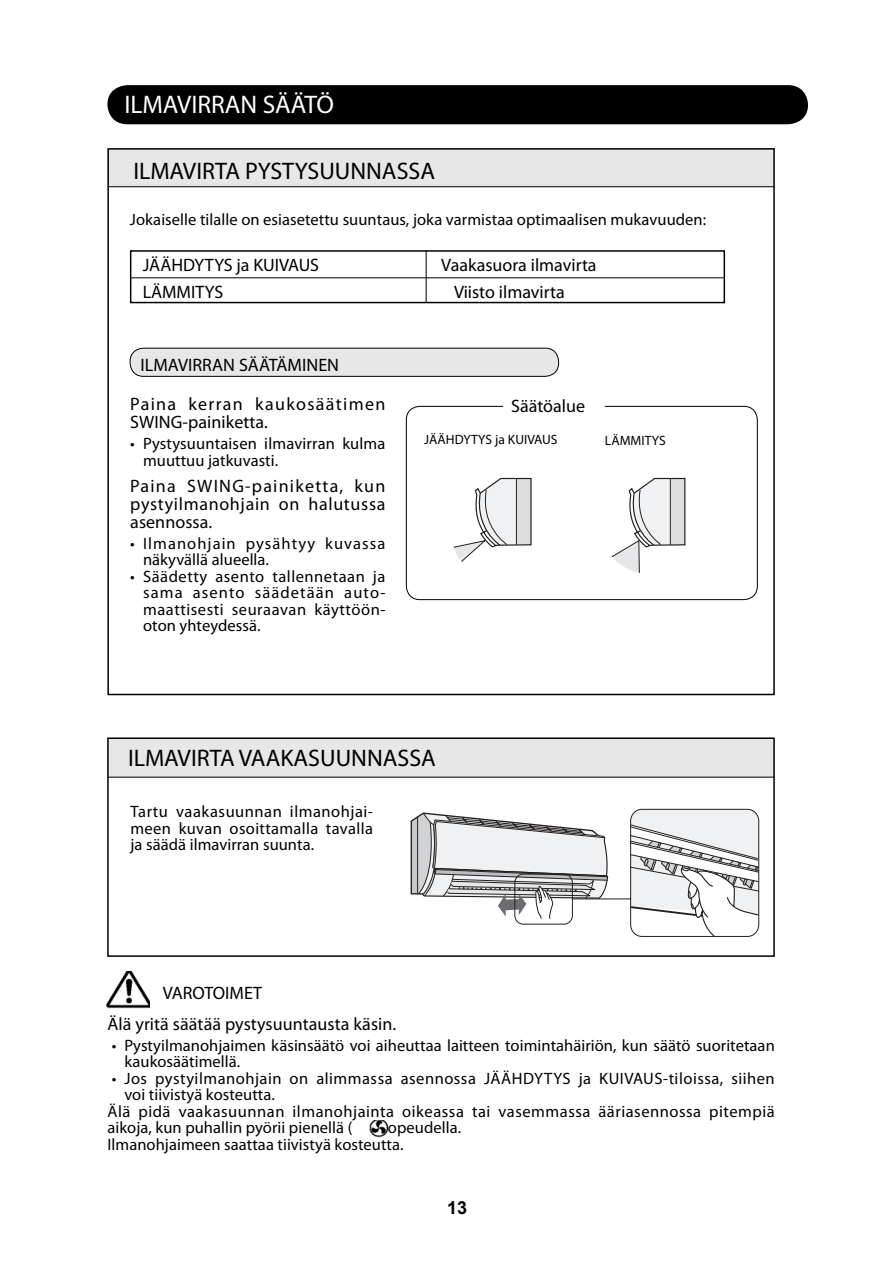
<style>
.page{position:relative;width:893px;height:1263px;background:#fff}
.page>*{position:absolute;margin:0;border:0;box-sizing:border-box;transform-origin:0 0}
.t1{font:25.5px "Myriad Pro";color:#fff}
.t2{font:24px "Myriad Pro";color:#000}
.t3{font:18px/18px "Myriad Pro";letter-spacing:.005em;color:#000;text-align:justify}
.t4{font:18px/18px "Myriad Pro";letter-spacing:.075em;color:#000}
.t5{font:700 18px "Arial";color:#000}
.t6{font:16.5px/16.5px "Myriad Pro";letter-spacing:.005em;color:#000;text-align:justify}
.t7{font:16.5px "Myriad Pro";letter-spacing:.03em;color:#000}
.t8{font:16.5px/16.5px "Myriad Pro";letter-spacing:.065em;color:#000}
.t9{font:13.5px "Myriad Pro";letter-spacing:.005em;color:#000}
</style>
<div class="page">
<div style="left:107px;top:738px;width:667px;height:39px;background:#e7e7e7"></div>
<div style="left:406px;top:406px;width:352px;height:194px;border:1px solid #000;border-radius:14px"></div>
<svg style="left:503px;top:405px;width:102px;height:3px"></svg>
<div style="left:107px;top:85px;width:701px;height:39px;background:#000"></div>
<div style="left:107px;top:148px;width:667px;height:38px;background:#e7e7e7"></div>
<hr style="left:107px;top:186px;width:667px;height:1px;background:#000">
<hr style="left:130px;top:277px;width:594px;height:1px;background:#000">
<div style="left:107px;top:737px;width:668px;height:220px;border:2px solid #000"></div>
<div style="left:130px;top:250px;width:595px;height:53px;border:2px solid #000"></div>
<hr style="left:426px;top:250px;width:1px;height:53px;background:#000">
<div style="left:130px;top:348px;width:429px;height:28px;background:#e7e7e7;border-radius:14px"></div>
<div style="left:130px;top:348px;width:429px;height:29px;border:1px solid #000;border-radius:14px"></div>
<hr style="left:108px;top:777px;width:666px;height:1px;background:#000">
<img style="left:106px;top:971px;width:44px;height:38px">
<img style="left:370px;top:1120px;width:17px;height:17px">
<svg style="left:410px;top:808px;width:350px;height:129px"></svg>
<svg style="left:453px;top:477px;width:79px;height:85px"></svg>
<svg style="left:611px;top:477px;width:75px;height:96px"></svg>
<h1 class="t1" style="left:124px;top:95px;width:211px">ILMAVIRRAN SÄÄTÖ</h1>
<h2 class="t2" style="left:133px;top:162px;width:303px">ILMAVIRTA PYSTYSUUNNASSA</h2>
<p class="t6" style="left:130px;top:213px;width:578px">Jokaiselle tilalle on esiasetettu suuntaus, joka varmistaa optimaalisen mukavuuden:</p>
<p class="t3" style="left:143px;top:257px;width:178px">JÄÄHDYTYS ja KUIVAUS</p>
<p class="t3" style="left:441px;top:257px;width:157px">Vaakasuora ilmavirta</p>
<p class="t3" style="left:143px;top:284px;width:82px">LÄMMITYS</p>
<p class="t3" style="left:454px;top:284px;width:112px">Viisto ilmavirta</p>
<p class="t3" style="left:141px;top:358px;width:200px">ILMAVIRRAN SÄÄTÄMINEN</p>
<p class="t4" style="left:130px;top:397px;width:257px">Paina kerran kaukosäätimen<br>SWING-painiketta.</p>
<p class="t6" style="left:143px;top:437px;width:244px;text-indent:-13px">• Pystysuuntaisen ilmavirran kulma muuttuu jatkuvasti.</p>
<p class="t3" style="left:130px;top:479px;width:257px">Paina SWING-painiketta, kun pystyilmanohjain on halutussa asennossa.</p>
<p class="t8" style="left:143px;top:537px;width:244px;text-indent:-13px">• Ilmanohjain pysähtyy kuvassa näkyvällä alueella.</p>
<p class="t6" style="left:143px;top:570px;width:244px;text-indent:-13px">• Säädetty asento tallennetaan ja sama asento säädetään auto&shy;maattisesti seuraavan käyttöön&shy;oton yhteydessä.</p>
<p class="t3" style="left:511px;top:399px;width:75px">Säätöalue</p>
<p class="t9" style="left:424px;top:435px;width:135px">JÄÄHDYTYS ja KUIVAUS</p>
<p class="t9" style="left:605px;top:436px;width:62px">LÄMMITYS</p>
<h2 class="t2" style="left:128px;top:749px;width:309px">ILMAVIRTA VAAKASUUNNASSA</h2>
<p class="t6" style="left:130px;top:805px;width:244px">Tartu vaakasuunnan ilmanohjai&shy;meen kuvan osoittamalla tavalla ja säädä ilmavirran suunta.</p>
<p class="t3" style="left:107px;top:980px;width:290px;line-height:30.8px;text-indent:55px">VAROTOIMET<br>Älä yritä säätää pystysuuntausta käsin.</p>
<p class="t6" style="left:124px;top:1039px;width:652px;text-indent:-13px">• Pystyilmanohjaimen käsinsäätö voi aiheuttaa laitteen toimintahäiriön, kun säätö suoritetaan kaukosäätimellä.</p>
<p class="t7" style="left:112px;top:1072px;width:664px">• Jos pystyilmanohjain on alimmassa asennossa JÄÄHDYTYS ja KUIVAUS-tiloissa, siihen</p>
<p class="t6" style="left:124px;top:1088px;width:152px">voi tiivistyä kosteutta.</p>
<p class="t7" style="left:107px;top:1105px;width:669px">Älä pidä vaakasuunnan ilmanohjainta oikeassa tai vasemmassa ääriasennossa pitempiä</p>
<p class="t6" style="left:107px;top:1121px;width:355px">aikoja, kun puhallin pyörii pienellä ( ) nopeudella.</p>
<p class="t6" style="left:107px;top:1138px;width:298px">Ilmanohjaimeen saattaa tiivistyä kosteutta.</p>
<p class="t5" style="left:447px;top:1198px;width:22px">13</p>
</div>
